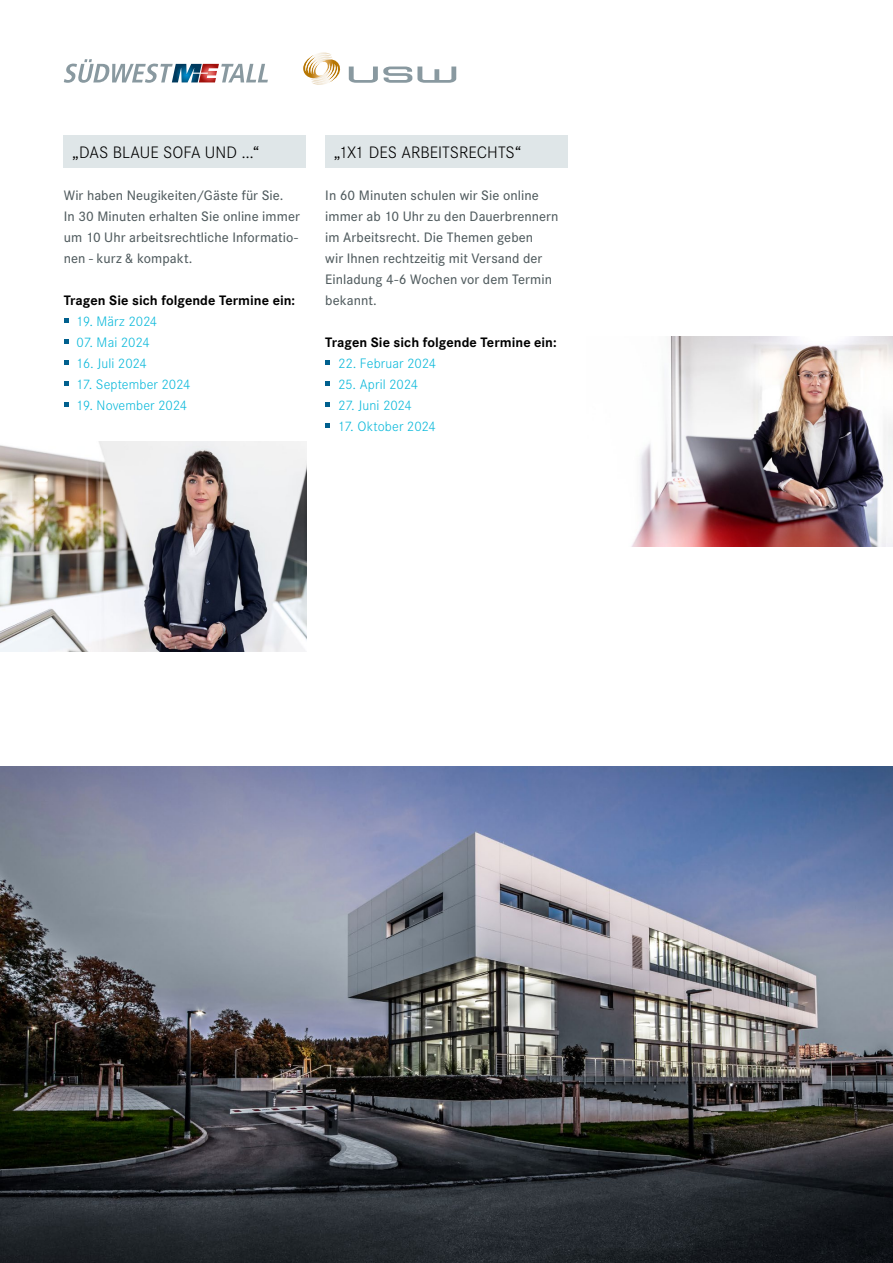
<style>
.page{position:relative;width:893px;height:1263px;background:#fff}
.page>*{position:absolute;margin:0;border:0;box-sizing:border-box;transform-origin:0 0}
.t1{font:300 17.25px "Corporate S";letter-spacing:-.005em;color:#000}
.t2{font:500 14.25px/21px "Corporate S";letter-spacing:.005em;color:#515c5f}
.t3{font:300 14.25px "Corporate S";color:#08b8da}
.t4{font:700 14.25px "Corporate S";letter-spacing:.005em;color:#000}
</style>
<div class="page">
<svg style="left:64px;top:59px;width:204px;height:24px"></svg>
<svg style="left:303px;top:52px;width:153px;height:33px"></svg>
<img style="left:0;top:441px;width:306px;height:210px">
<img style="left:632px;top:336px;width:261px;height:210px">
<img style="left:0;top:767px;width:893px;height:496px">
<div style="left:64px;top:135px;width:242px;height:33px;background:#dfe6e8"></div>
<div style="left:325px;top:135px;width:243px;height:33px;background:#dfe6e8"></div>
<svg style="left:64px;top:319px;width:4px;height:4px"></svg>
<svg style="left:64px;top:340px;width:4px;height:4px"></svg>
<svg style="left:64px;top:361px;width:4px;height:4px"></svg>
<svg style="left:64px;top:382px;width:4px;height:4px"></svg>
<svg style="left:64px;top:403px;width:4px;height:4px"></svg>
<svg style="left:325px;top:361px;width:5px;height:4px"></svg>
<svg style="left:325px;top:382px;width:5px;height:4px"></svg>
<svg style="left:325px;top:403px;width:5px;height:4px"></svg>
<svg style="left:325px;top:424px;width:5px;height:4px"></svg>
<p class="t1" style="left:72px;top:141px;width:189px">„DAS BLAUE SOFA UND ...“</p>
<p class="t2" style="left:64px;top:184px;width:238px">Wir haben Neugikeiten/Gäste für Sie.<br>In 30 Minuten erhalten Sie online immer um 10 Uhr arbeitsrechtliche Informatio&shy;nen - kurz &amp; kompakt.</p>
<p class="t4" style="left:64px;top:290px;width:233px">Tragen Sie sich folgende Termine ein:</p>
<p class="t3" style="left:77px;top:312px;width:82px">19. März 2024</p>
<p class="t3" style="left:77px;top:333px;width:75px">07. Mai 2024</p>
<p class="t3" style="left:77px;top:354px;width:72px">16. Juli 2024</p>
<p class="t3" style="left:77px;top:375px;width:116px">17. September 2024</p>
<p class="t3" style="left:77px;top:396px;width:112px">19. November 2024</p>
<p class="t1" style="left:334px;top:141px;width:189px">„1X1 DES ARBEITSRECHTS“</p>
<p class="t2" style="left:325px;top:184px;width:235px">In 60 Minuten schulen wir Sie online immer ab 10 Uhr zu den Dauerbrennern im Arbeitsrecht. Die Themen geben<br>wir Ihnen rechtzeitig mit Versand der<br>Einladung 4-6 Wochen vor dem Termin bekannt.</p>
<p class="t4" style="left:325px;top:332px;width:233px">Tragen Sie sich folgende Termine ein:</p>
<p class="t3" style="left:338px;top:354px;width:100px">22. Februar 2024</p>
<p class="t3" style="left:338px;top:375px;width:82px">25. April 2024</p>
<p class="t3" style="left:338px;top:396px;width:75px">27. Juni 2024</p>
<p class="t3" style="left:338px;top:417px;width:99px">17. Oktober 2024</p>
</div>
